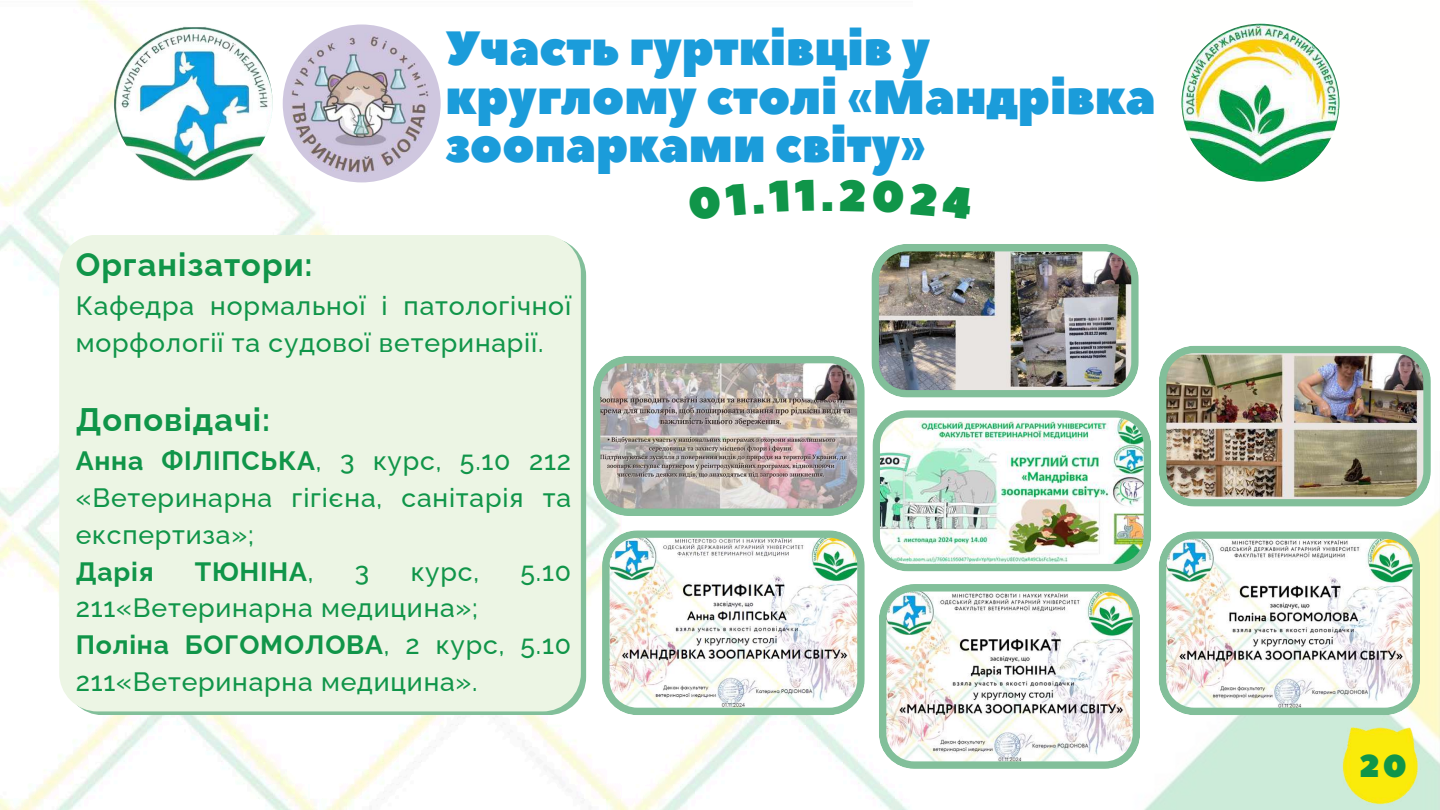
<style>
.page{position:relative;width:1440px;height:810px;background:#fff}
.page>*{position:absolute;margin:0;border:0;box-sizing:border-box;transform-origin:0 0}
.t1{font:48px/48.8px "Peace Sans";color:#1b9cda}
.t2{font:44px "Peace Sans";color:#109549}
.t3{font:700 32.6px "Raleway";letter-spacing:.03em;color:#109549}
.t4{font:31.7px "Peace Sans";color:#109549}
.t5{font:500 26.6px/36.8px "Raleway";letter-spacing:.03em;color:#109549}
.t6{font:700 26.6px "Raleway";letter-spacing:.03em;color:#109549}
.s1{font-weight:700}
.s2{font-weight:500}
</style>
<div class="page">
<img style="left:0;top:0;width:913px;height:810px">
<img style="left:1144px;top:507px;width:296px;height:303px">
<img style="left:1335px;top:711px;width:95px;height:99px">
<img style="left:1181px;top:24px;width:158px;height:158px;border-radius:50%">
<img style="left:114px;top:24px;width:159px;height:158px;border-radius:50%">
<img style="left:283px;top:24px;width:158px;height:158px;border-radius:50%">
<div style="left:59px;top:235px;width:522px;height:476px;background:#ecf5e4"></div>
<img style="left:1159px;top:346px;width:272px;height:161px">
<img style="left:593px;top:356px;width:272px;height:160px">
<img style="left:872px;top:410px;width:279px;height:161px">
<img style="left:602px;top:530px;width:263px;height:185px">
<svg style="left:1159px;top:531px;width:261px;height:184px"></svg>
<svg style="left:879px;top:584px;width:261px;height:185px"></svg>
<img style="left:871px;top:244px;width:267px;height:154px">
<svg style="left:688px;top:183px;width:58px;height:37px"></svg>
<svg style="left:754px;top:180px;width:35px;height:33px"></svg>
<svg style="left:796px;top:180px;width:18px;height:31px"></svg>
<svg style="left:840px;top:179px;width:25px;height:32px"></svg>
<svg style="left:872px;top:180px;width:32px;height:34px"></svg>
<svg style="left:910px;top:182px;width:3px;height:38px"></svg>
<h1 class="t1" style="left:446px;top:25px;width:711px">Участь гуртківців у круглому столі «Мандрівка зоопарками світу»</h1>
<h2 class="t2" style="left:821px;top:166px;width:14px">.</h2>
<p class="t3" style="left:76px;top:245px;width:238px">Організатори:</p>
<p class="t5" style="left:76px;top:287px;width:497px">Кафедра нормальної і патологічної морфології та судової ветеринарії.</p>
<p class="t3" style="left:76px;top:401px;width:196px">Доповідачі:</p>
<p class="t5" style="left:76px;top:442px;width:497px;text-align:justify"><span class="s1">Анна ФІЛІПСЬКА</span>, 3 курс, 5.10 212 «Ветеринарна гігієна, санітарія та експертиза»;</p>
<p class="t6" style="left:76px;top:556px;width:79px">Дарія</p>
<p class="t6" style="left:195px;top:556px;width:120px">ТЮНІНА<span class="s2">,</span></p>
<p class="t5" style="left:355px;top:553px;width:16px">3</p>
<p class="t5" style="left:411px;top:553px;width:70px">курс,</p>
<p class="t5" style="left:521px;top:553px;width:52px">5.10</p>
<p class="t5" style="left:76px;top:589px;width:497px">211«Ветеринарна медицина»;<br><span class="s1">Поліна БОГОМОЛОВА</span>, 2 курс, 5.10<br>211«Ветеринарна медицина».</p>
<p class="t4" style="left:1359px;top:745px;width:49px">20</p>
</div>
